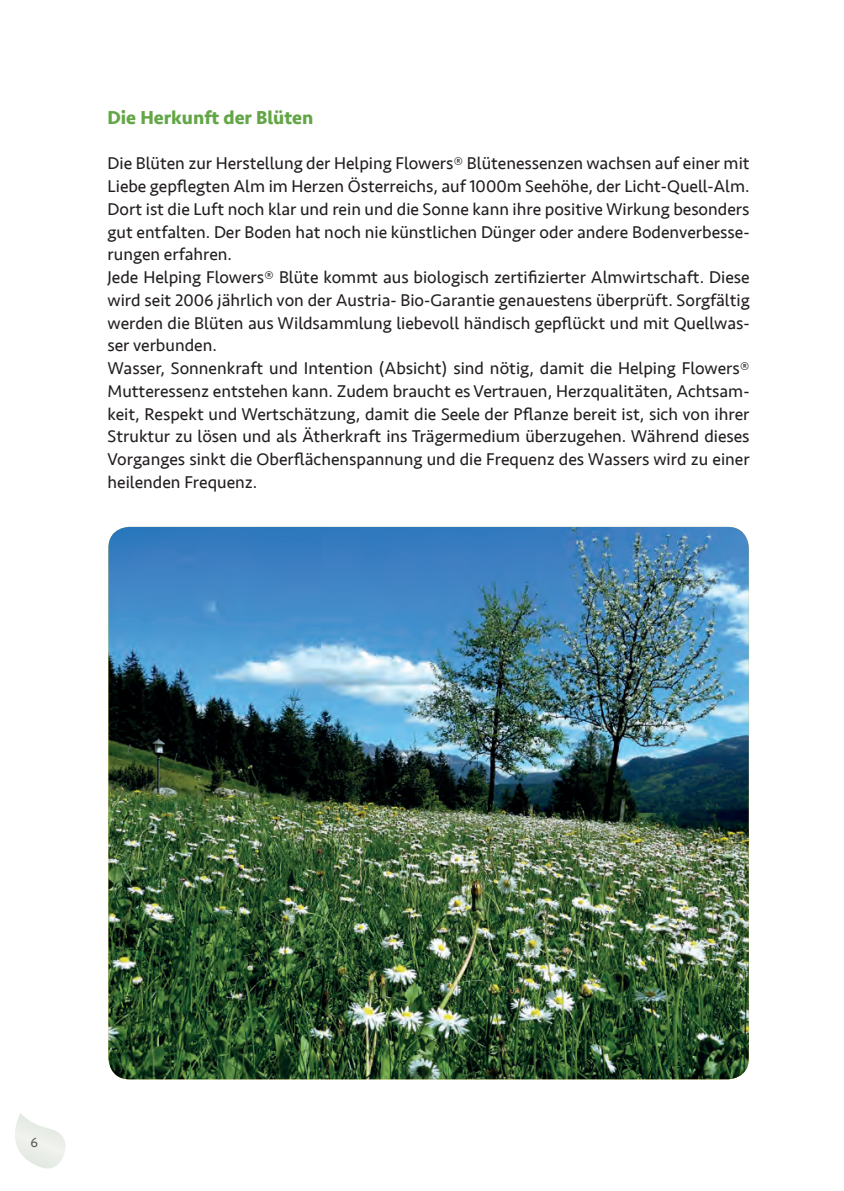
<style>
.page{position:relative;width:844px;height:1191px;background:#fff}
.page>*{position:absolute;margin:0;border:0;box-sizing:border-box;transform-origin:0 0}
.t1{font:700 19.25px "Seravek";color:#63a647}
.t2{font:17.5px/22.8px "Seravek";color:#231f20}
.t3{font:14px "Seravek";color:#57585a}
</style>
<div class="page">
<svg style="left:15px;top:1113px;width:50px;height:56px"></svg>
<img style="left:108px;top:527px;width:640px;height:552px">
<p class="t1" style="left:107px;top:102px;width:207px">Die Herkunft der Blüten</p>
<p class="t2" style="left:107px;top:152px;width:643px">Die Blüten zur Herstellung der Helping Flowers® Blütenessenzen wachsen auf einer mit Liebe gepflegten Alm im Herzen Österreichs, auf 1000m Seehöhe, der Licht-Quell-Alm.<br>Dort ist die Luft noch klar und rein und die Sonne kann ihre positive Wirkung besonders gut entfalten. Der Boden hat noch nie künstlichen Dünger oder andere Bodenverbesse&shy;rungen erfahren.<br>Jede Helping Flowers® Blüte kommt aus biologisch zertifizierter Almwirtschaft. Diese wird seit 2006 jährlich von der Austria- Bio-Garantie genauestens überprüft. Sorgfältig werden die Blüten aus Wildsammlung liebevoll händisch gepflückt und mit Quellwas&shy;ser verbunden.<br>Wasser, Sonnenkraft und Intention (Absicht) sind nötig, damit die Helping Flowers® Mutteressenz entstehen kann. Zudem braucht es Vertrauen, Herzqualitäten, Achtsam&shy;keit, Respekt und Wertschätzung, damit die Seele der Pflanze bereit ist, sich von ihrer Struktur zu lösen und als Ätherkraft ins Trägermedium überzugehen. Während dieses Vorganges sinkt die Oberflächenspannung und die Frequenz des Wassers wird zu einer heilenden Frequenz.</p>
<p class="t3" style="left:31px;top:1132px;width:9px">6</p>
</div>
